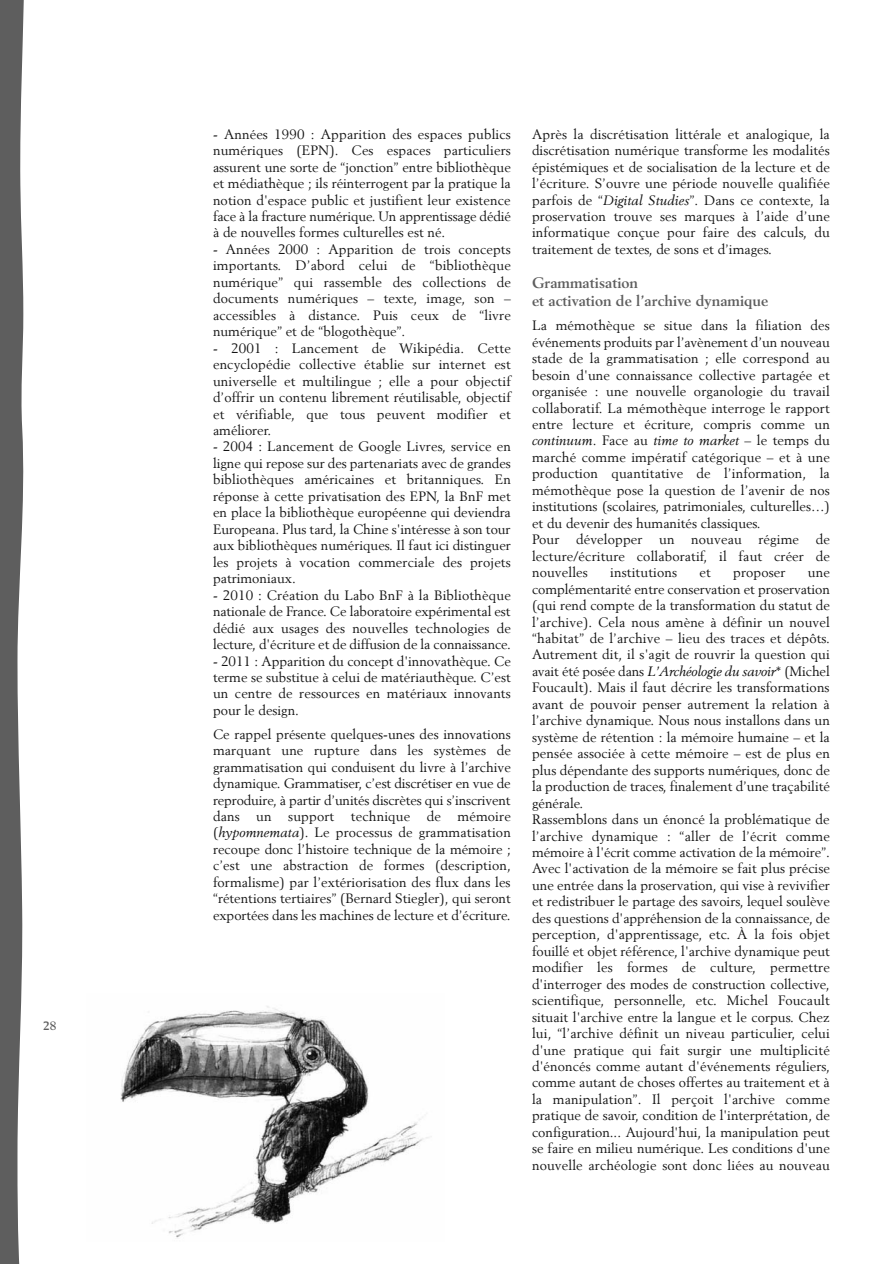
<style>
.page{position:relative;width:894px;height:1264px;background:#fff}
.page>*{position:absolute;margin:0;border:0;box-sizing:border-box;transform-origin:0 0}
.t1{font:700 15px/18px "Berling";color:#5e5e5e}
.t2{font:13.5px/16.5px "Berling";letter-spacing:.005em;color:#131313;text-align:justify}
.t3{font:700 12px "Berling";color:#5e5e5e}
.s1{font-style:italic}
</style>
<div class="page">
<img style="left:120px;top:1006px;width:312px;height:232px">
<svg style="left:0;top:0;width:24px;height:1264px"></svg>
<p class="t3" style="left:43px;top:1019px;width:15px">28</p>
<p class="t2" style="left:213px;top:126px;width:299px">- Années 1990 : Apparition des espaces publics numériques (EPN). Ces espaces particuliers assurent une sorte de “jonction” entre bibliothèque et médiathèque ; ils réinterrogent par la pratique la notion d'espace public et justifient leur existence face à la fracture numérique. Un apprentissage dédié à de nouvelles formes culturelles est né.</p>
<p class="t2" style="left:213px;top:241px;width:299px">- Années 2000 : Apparition de trois concepts importants. D’abord celui de “bibliothèque numérique” qui rassemble des collections de documents numériques – texte, image, son – accessibles à distance. Puis ceux de “livre numérique” et de “blogothèque”.</p>
<p class="t2" style="left:213px;top:339px;width:299px">- 2001 : Lancement de Wikipédia. Cette encyclopédie collective établie sur internet est universelle et multilingue ; elle a pour objectif d’offrir un contenu librement réutilisable, objectif et vérifiable, que tous peuvent modifier et améliorer.</p>
<p class="t2" style="left:213px;top:438px;width:299px">- 2004 : Lancement de Google Livres, service en ligne qui repose sur des partenariats avec de grandes bibliothèques américaines et britanniques. En réponse à cette privatisation des EPN, la BnF met en place la bibliothèque européenne qui deviendra Europeana. Plus tard, la Chine s'intéresse à son tour aux bibliothèques numériques. Il faut ici distinguer les projets à vocation commerciale des projets patrimoniaux.</p>
<p class="t2" style="left:213px;top:586px;width:299px">- 2010 : Création du Labo BnF à la Bibliothèque nationale de France. Ce laboratoire expérimental est dédié aux usages des nouvelles technologies de lecture, d'écriture et de diffusion de la connaissance.</p>
<p class="t2" style="left:213px;top:652px;width:299px">- 2011 : Apparition du concept d'innovathèque. Ce terme se substitue à celui de matériauthèque. C’est un centre de ressources en matériaux innovants pour le design.</p>
<p class="t2" style="left:213px;top:725px;width:299px">Ce rappel présente quelques-unes des innovations marquant une rupture dans les systèmes de grammatisation qui conduisent du livre à l’archive dynamique. Grammatiser, c’est discrétiser en vue de reproduire, à partir d’unités discrètes qui s’inscrivent dans un support technique de mémoire (<span class="s1">hypomnemata</span>). Le processus de grammatisation recoupe donc l’histoire technique de la mémoire ; c’est une abstraction de formes (description, formalisme) par l’extériorisation des flux dans les “rétentions tertiaires” (Bernard Stiegler), qui seront exportées dans les machines de lecture et d’écriture.</p>
<p class="t2" style="left:532px;top:126px;width:299px">Après la discrétisation littérale et analogique, la discrétisation numérique transforme les modalités épistémiques et de socialisation de la lecture et de l’écriture. S’ouvre une période nouvelle qualifiée parfois de “<span class="s1">Digital Studies</span>”. Dans ce contexte, la proservation trouve ses marques à l’aide d’une informatique conçue pour faire des calculs, du traitement de textes, de sons et d’images.</p>
<p class="t1" style="left:532px;top:273px;width:238px">Grammatisation<br>et activation de l’archive dynamique</p>
<p class="t2" style="left:532px;top:317px;width:299px;text-align:left">La mémothèque se situe dans la filiation des événements produits par l’avènement d’un nouveau stade de la grammatisation ; elle correspond au besoin d'une connaissance collective partagée et organisée : une nouvelle organologie du travail collaboratif. La mémothèque interroge le rapport entre lecture et écriture, compris comme un <span class="s1">continuum</span>. Face au <span class="s1">time to market</span> – le temps du marché comme impératif catégorique – et à une production quantitative de l’information, la mémothèque pose la question de l’avenir de nos institutions (scolaires, patrimoniales, culturelles…) et du devenir des humanités classiques.<br>Pour développer un nouveau régime de lecture/écriture collaboratif, il faut créer de nouvelles</p>
<p class="t2" style="left:610px;top:564px;width:69px">institutions</p>
<p class="t2" style="left:699px;top:564px;width:13px">et</p>
<p class="t2" style="left:733px;top:564px;width:54px">proposer</p>
<p class="t2" style="left:532px;top:564px;width:299px;text-align:left;text-indent:276px">une complémentarité entre conservation et proservation (qui rend compte de la transformation du statut de l’archive). Cela nous amène à définir un nouvel “habitat” de l’archive – lieu des traces et dépôts.<br>Autrement dit, il s'agit de rouvrir la question qui avait été posée dans <span class="s1">L’Archéologie du savoir</span>* (Michel Foucault). Mais il faut décrire les transformations avant de pouvoir penser autrement la relation à l’archive dynamique. Nous nous installons dans un système de rétention : la mémoire humaine – et la pensée associée à cette mémoire – est de plus en plus dépendante des supports numériques, donc de la production de traces, finalement d’une traçabilité générale.<br>Rassemblons dans un énoncé la problématique de l’archive dynamique : “aller de l’écrit comme mémoire à l'écrit comme activation de la mémoire”.<br>Avec l'activation de la mémoire se fait plus précise une entrée dans la proservation, qui vise à revivifier et redistribuer le partage des savoirs, lequel soulève des questions d'appréhension de la connaissance, de perception, d'apprentissage, etc. À la fois objet fouillé et objet référence, l'archive dynamique peut modifier les formes de culture, permettre d'interroger des modes de construction collective, scientifique, personnelle, etc. Michel Foucault situait l'archive entre la langue et le corpus. Chez lui, “l’archive définit un niveau particulier, celui d'une pratique qui fait surgir une multiplicité d'énoncés comme autant d'événements réguliers, comme autant de choses offertes au traitement et à la manipulation”. Il perçoit l'archive comme pratique de savoir, condition de l'interprétation, de configuration... Aujourd'hui, la manipulation peut se faire en milieu numérique. Les conditions d'une nouvelle archéologie sont donc liées au nouveau</p>
</div>
